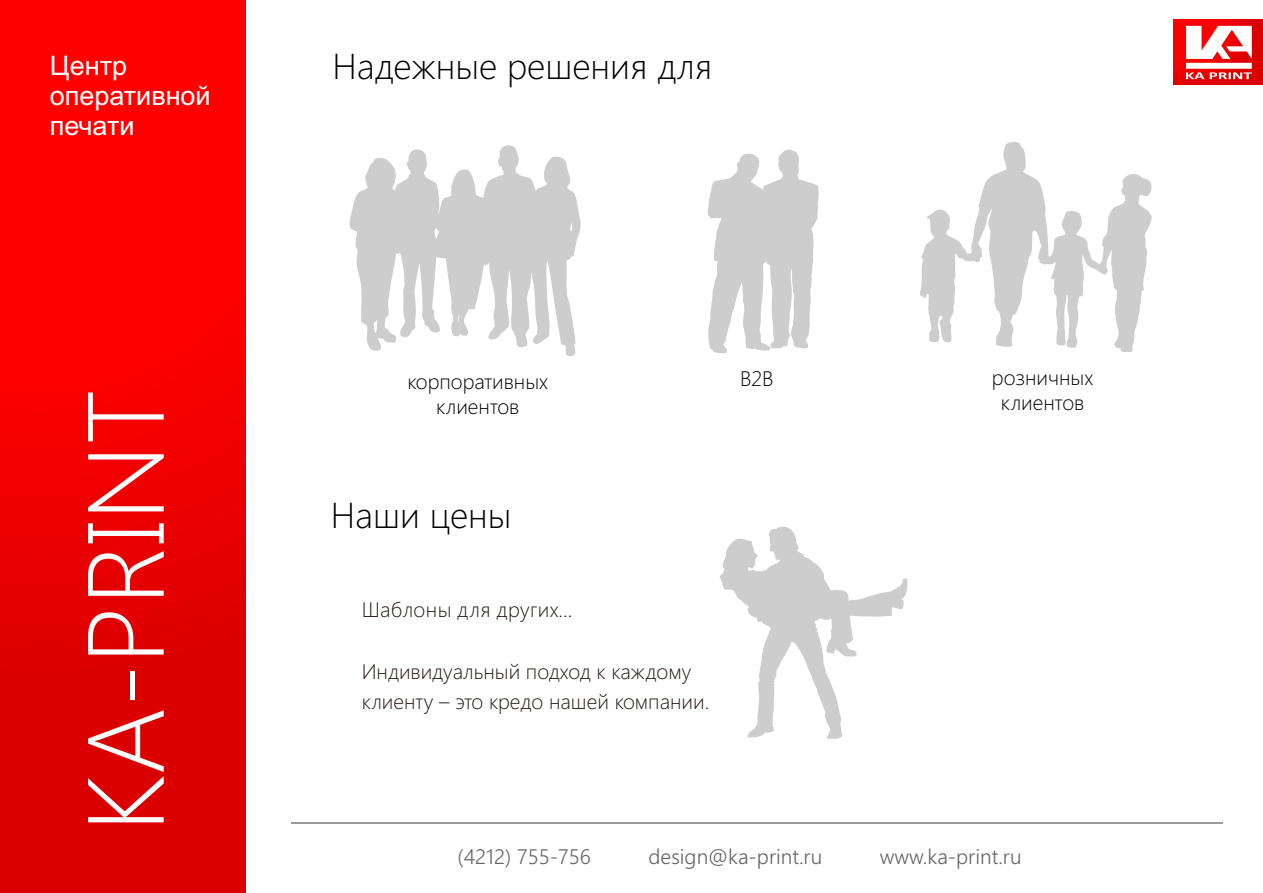
<style>
.page{position:relative;width:1263px;height:893px;background:#fff}
.page>*{position:absolute;margin:0;border:0;box-sizing:border-box;transform-origin:0 0}
.t1{font:300 108px "Segoe UI";color:#fff}
.t2{font:300 36px "Segoe UI";color:#000}
.t3{font:27px/30.2px "Arial";color:#fff}
.t4{font:300 21px/30.8px "Segoe UI";color:#231916}
.t5{font:300 21px "Segoe UI";color:#666}
.t6{font:300 21px/25.2px "Segoe UI";color:#000;text-align:center}
.t7{font:300 21px "Segoe UI";letter-spacing:.02em;color:#231916}
</style>
<div class="page">
<div style="left:0;top:0;width:246px;height:893px;background:linear-gradient(to bottom,#f00,#d50000)"></div>
<hr style="left:291px;top:822px;width:931px;height:1px;background:#9a9a9a">
<svg style="left:708px;top:150px;width:110px;height:203px"></svg>
<svg style="left:349px;top:145px;width:232px;height:212px;fill:#cdcdcd"></svg>
<svg style="left:920px;top:142px;width:232px;height:210px"></svg>
<svg style="left:720px;top:527px;width:187px;height:212px"></svg>
<svg style="left:1173px;top:19px;width:90px;height:66px;background:#ea0101"></svg>
<svg style="left:1186px;top:26px;width:66px;height:53px"></svg>
<p class="t3" style="left:50px;top:53px;width:162px">Центр оперативной печати</p>
<h1 class="t1" style="left:85px;top:832px;width:444px;rotate:-90deg">KA-PRINT</h1>
<h2 class="t2" style="left:333px;top:53px;width:381px">Надежные решения для</h2>
<p class="t6" style="left:740px;top:368px;width:35px">B2B</p>
<p class="t6" style="left:407px;top:371px;width:142px">корпоративных клиентов</p>
<p class="t6" style="left:992px;top:367px;width:103px">розничных клиентов</p>
<h2 class="t2" style="left:331px;top:501px;width:182px">Наши цены</h2>
<p class="t7" style="left:362px;top:602px;width:212px">Шаблоны для других…</p>
<p class="t4" style="left:362px;top:658px;width:349px">Индивидуальный подход к каждому клиенту – это кредо нашей компании.</p>
<p class="t5" style="left:458px;top:848px;width:135px">(4212) 755-756</p>
<p class="t5" style="left:648px;top:848px;width:175px">design@ka-print.ru</p>
<p class="t5" style="left:880px;top:848px;width:143px">www.ka-print.ru</p>
</div>
